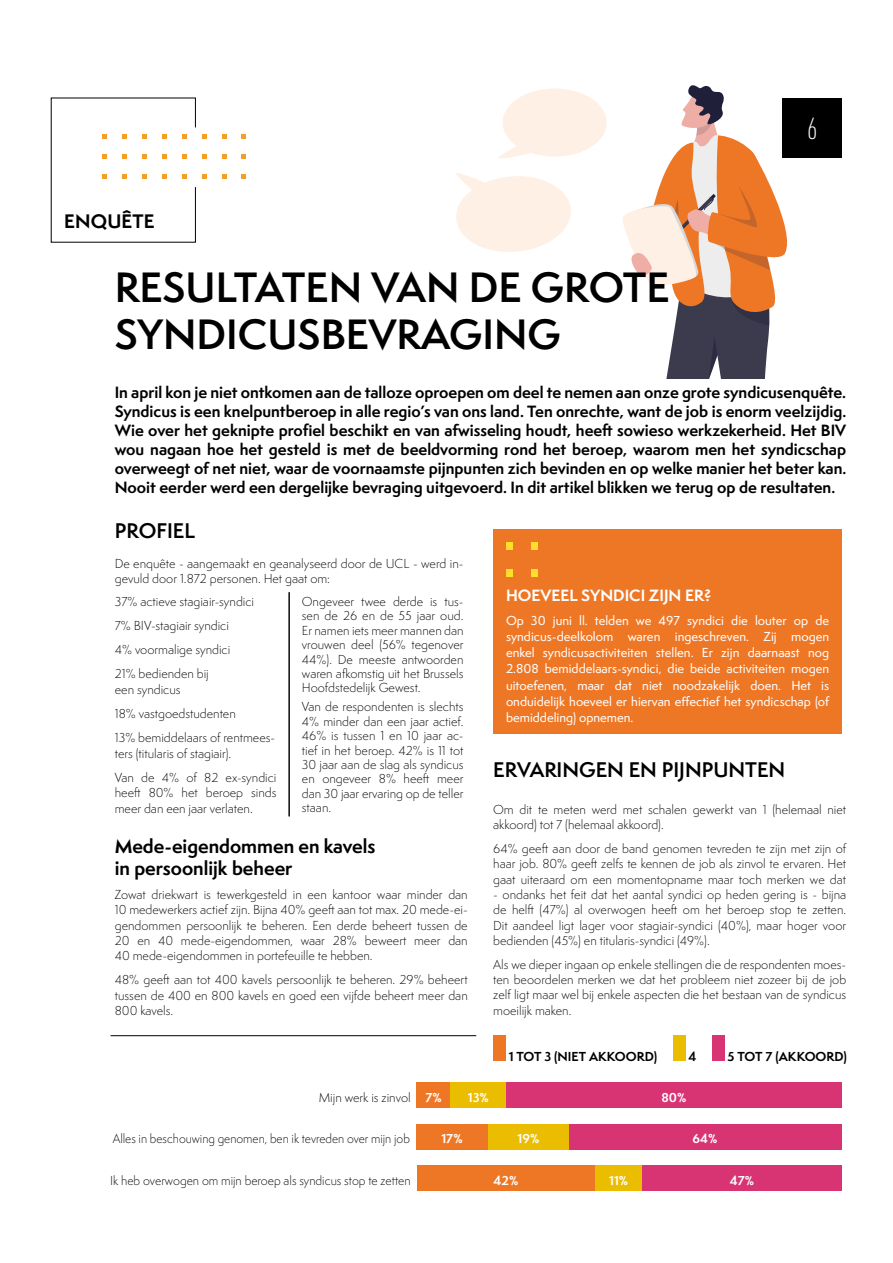
<style>
.page{position:relative;width:893px;height:1263px;background:#fff}
.page>*{position:absolute;margin:0;border:0;box-sizing:border-box;transform-origin:0 0}
.t1{font:600 39px/47.7px "Semplicita Pro";color:#000}
.t2{font:300 condensed 30px "DINOT";color:#fff}
.t3{font:600 19.5px "Semplicita Pro";color:#000}
.t4{font:700 18px/22.5px "Semplicita Pro";color:#000}
.t5{font:700 15px/18.9px "Semplicita Pro";color:#000;text-align:justify}
.t6{font:700 15px "Semplicita Pro";color:#fff}
.t7{font:300 12px/15.3px "Semplicita Pro";color:#000;text-align:justify}
.t8{font:500 12px/16px "Semplicita Pro";color:#fff;text-align:justify}
.t9{font:300 12px "Semplicita Pro";color:#000;scale:.95 1}
.t10{font:700 12px "Semplicita Pro";color:#000}
.t11{font:700 12px "Semplicita Pro";color:#fff}
.s1{font-weight:700;color:#fff}
</style>
<div class="page">
<div style="left:503px;top:88px;width:104px;height:69px;background:#fef0e5;border-radius:50%"></div>
<svg style="left:498px;top:141px;width:35px;height:18px"></svg>
<svg style="left:456px;top:173px;width:115px;height:79px"></svg>
<svg style="left:623px;top:85px;width:173px;height:294px"></svg>
<div style="left:782px;top:98px;width:60px;height:59px;background:#000"></div>
<svg style="left:202px;top:154px;width:5px;height:5px"></svg>
<svg style="left:241px;top:154px;width:5px;height:5px"></svg>
<svg style="left:222px;top:154px;width:4px;height:5px"></svg>
<svg style="left:202px;top:134px;width:5px;height:5px"></svg>
<svg style="left:241px;top:134px;width:5px;height:5px"></svg>
<svg style="left:222px;top:134px;width:4px;height:5px"></svg>
<svg style="left:202px;top:174px;width:5px;height:5px"></svg>
<svg style="left:241px;top:174px;width:5px;height:5px"></svg>
<svg style="left:222px;top:174px;width:4px;height:5px"></svg>
<svg style="left:51px;top:98px;width:145px;height:145px"></svg>
<hr style="left:289px;top:592px;width:1px;height:224px;background:#000">
<div style="left:493px;top:529px;width:349px;height:205px;background:#ee7726"></div>
<div style="left:532px;top:569px;width:6px;height:7px;background:#ffdf2c"></div>
<div style="left:506px;top:569px;width:6px;height:7px;background:#ffdf2c"></div>
<div style="left:532px;top:542px;width:6px;height:7px;background:#ffdf2c"></div>
<div style="left:506px;top:542px;width:6px;height:7px;background:#ffdf2c"></div>
<div style="left:493px;top:1035px;width:13px;height:25px;background:#ee7726"></div>
<div style="left:673px;top:1035px;width:12px;height:25px;background:#ebbd00"></div>
<div style="left:712px;top:1035px;width:13px;height:25px;background:#d83474"></div>
<div style="left:417px;top:1082px;width:34px;height:26px;background:#ee7726"></div>
<div style="left:451px;top:1082px;width:55px;height:26px;background:#ebbd00"></div>
<div style="left:506px;top:1082px;width:336px;height:26px;background:#d83474"></div>
<div style="left:416px;top:1124px;width:72px;height:25px;background:#ee7726"></div>
<div style="left:488px;top:1124px;width:81px;height:25px;background:#ebbd00"></div>
<div style="left:569px;top:1124px;width:272px;height:25px;background:#d83474"></div>
<div style="left:417px;top:1165px;width:178px;height:26px;background:#ee7726"></div>
<div style="left:595px;top:1165px;width:47px;height:26px;background:#ebbd00"></div>
<div style="left:642px;top:1165px;width:200px;height:26px;background:#d83474"></div>
<hr style="left:111px;top:1035px;width:365px;height:1px;background:#000">
<h3 class="t4" style="left:64px;top:210px;width:92px">ENQUÊTE</h3>
<h2 class="t2" style="left:807px;top:111px;width:12px">6</h2>
<h1 class="t1" style="left:115px;top:263px;width:556px">RESULTATEN VAN DE GROTE<br>SYNDICUSBEVRAGING</h1>
<p class="t5" style="left:115px;top:383px;width:733px">In april kon je niet ontkomen aan de talloze oproepen om deel te nemen aan onze grote syndicusenquête.<br>Syndicus is een knelpuntberoep in alle regio’s van ons land. Ten onrechte, want de job is enorm veelzijdig.<br>Wie over het geknipte profiel beschikt en van afwisseling houdt, heeft sowieso werkzekerheid. Het BIV wou nagaan hoe het gesteld is met de beeldvorming rond het beroep, waarom men het syndicschap overweegt of net niet, waar de voornaamste pijnpunten zich bevinden en op welke manier het beter kan.<br>Nooit eerder werd een dergelijke bevraging uitgevoerd. In dit artikel blikken we terug op de resultaten.</p>
<h3 class="t3" style="left:115px;top:517px;width:82px">PROFIEL</h3>
<p class="t7" style="left:115px;top:557px;width:350px;line-height:14.4px">De enquête - aangemaakt en geanalyseerd door de UCL - werd in&shy;gevuld door 1.872 personen. Het gaat om:</p>
<p class="t7" style="left:115px;top:589px;width:141px;line-height:24.2px;text-align:left">37% actieve stagiair-syndici<br>7% BIV-stagiair syndici<br>4% voormalige syndici<br>21% bedienden bij</p>
<p class="t7" style="left:115px;top:677px;width:162px;line-height:24.2px;text-align:left">een syndicus<br>18% vastgoedstudenten<br>13% bemiddelaars of rentmees-</p>
<p class="t7" style="left:115px;top:741px;width:163px;line-height:24.2px">ters (titularis of stagiair).<br>Van de 4% of 82 ex-syndici</p>
<p class="t7" style="left:115px;top:785px;width:163px">heeft 80% het beroep sinds meer dan een jaar verlaten.</p>
<p class="t6" style="left:506px;top:584px;width:207px">HOEVEEL SYNDICI ZIJN ER?</p>
<p class="t8" style="left:506px;top:613px;width:325px">Op 30 juni ll. telden we 497 syndici die louter op de syndicus-deelkolom waren ingeschreven. Zij mogen enkel syndicusactiviteiten stellen. Er zijn daarnaast nog 2.808 bemiddelaars-syndici, die beide activiteiten mogen uitoefenen, maar dat niet noodzakelijk doen. Het is onduidelijk hoeveel er hiervan effectief het syndicschap (of bemiddeling) opnemen.</p>
<h3 class="t3" style="left:493px;top:755px;width:294px">ERVARINGEN EN PIJNPUNTEN</h3>
<p class="t7" style="left:493px;top:802px;width:354px">Om dit te meten werd met schalen gewerkt van 1 (helemaal niet akkoord) tot 7 (helemaal akkoord).</p>
<p class="t7" style="left:493px;top:841px;width:354px">64% geeft aan door de band genomen tevreden te zijn met zijn of haar job. 80% geeft zelfs te kennen de job als zinvol te ervaren. Het gaat uiteraard om een momentopname maar toch merken we dat</p>
<p class="t7" style="left:493px;top:887px;width:354px">- ondanks het feit dat het aantal syndici op heden gering is - bijna de helft (47%) al overwogen heeft om het beroep stop te zetten.<br>Dit aandeel ligt lager voor stagiair-syndici (40%), maar hoger voor bedienden (45%) en titularis-syndici (49%).</p>
<p class="t7" style="left:493px;top:957px;width:354px">Als we dieper ingaan op enkele stellingen die de respondenten moes&shy;ten beoordelen merken we dat het probleem niet zozeer bij de job zelf ligt maar wel bij enkele aspecten die het bestaan van de syndicus moeilijk maken.</p>
<p class="t10" style="left:509px;top:1047px;width:150px">1 TOT 3 (NIET AKKOORD)</p>
<p class="t10" style="left:688px;top:1047px;width:9px">4</p>
<p class="t10" style="left:728px;top:1047px;width:121px">5 TOT 7 (AKKOORD)</p>
<p class="t7" style="left:302px;top:594px;width:163px;line-height:14.4px">Ongeveer twee derde is tus&shy;sen de 26 en de 55 jaar oud.<br>Er namen iets meer mannen dan vrouwen deel (56% tegenover 44%). De meeste antwoorden waren afkomstig uit het Brussels Hoofdstedelijk Gewest.</p>
<p class="t7" style="left:302px;top:699px;width:163px;line-height:14.4px">Van de respondenten is slechts 4% minder dan een jaar actief.<br>46% is tussen 1 en 10 jaar ac&shy;tief in het beroep. 42% is 11 tot 30 jaar aan de slag als syndicus en ongeveer 8% heeft meer dan 30 jaar ervaring op de teller staan.</p>
<h3 class="t4" style="left:115px;top:834px;width:262px">Mede-eigendommen en kavels in persoonlijk beheer</h3>
<p class="t7" style="left:115px;top:887px;width:354px">Zowat driekwart is tewerkgesteld in een kantoor waar minder dan 10 medewerkers actief zijn. Bijna 40% geeft aan tot max. 20 mede-ei&shy;gendommen persoonlijk te beheren. Een derde beheert tussen de 20 en 40 mede-eigendommen, waar 28% beweert meer dan 40 mede-eigendommen in portefeuille te hebben.</p>
<p class="t7" style="left:115px;top:972px;width:354px">48% geeft aan tot 400 kavels persoonlijk te beheren. 29% beheert tussen de 400 en 800 kavels en goed een vijfde beheert meer dan 800 kavels.</p>
<p class="t7" style="left:319px;top:1090px;width:125px">Mijn werk is zinvol <span class="s1">7%</span></p>
<p class="t11" style="left:468px;top:1088px;width:23px">13%</p>
<p class="t11" style="left:661px;top:1088px;width:27px">80%</p>
<p class="t9" style="left:113px;top:1131px;width:314px">Alles in beschouwing genomen, ben ik tevreden over mijn job</p>
<p class="t11" style="left:441px;top:1130px;width:23px">17%</p>
<p class="t11" style="left:518px;top:1130px;width:23px">19%</p>
<p class="t11" style="left:692px;top:1130px;width:26px">64%</p>
<p class="t7" style="left:110px;top:1172px;width:302px">Ik heb overwogen om mijn beroep als syndicus stop te zetten</p>
<p class="t11" style="left:494px;top:1171px;width:26px">42%</p>
<p class="t11" style="left:609px;top:1171px;width:21px">11%</p>
<p class="t11" style="left:730px;top:1171px;width:26px">47%</p>
</div>
